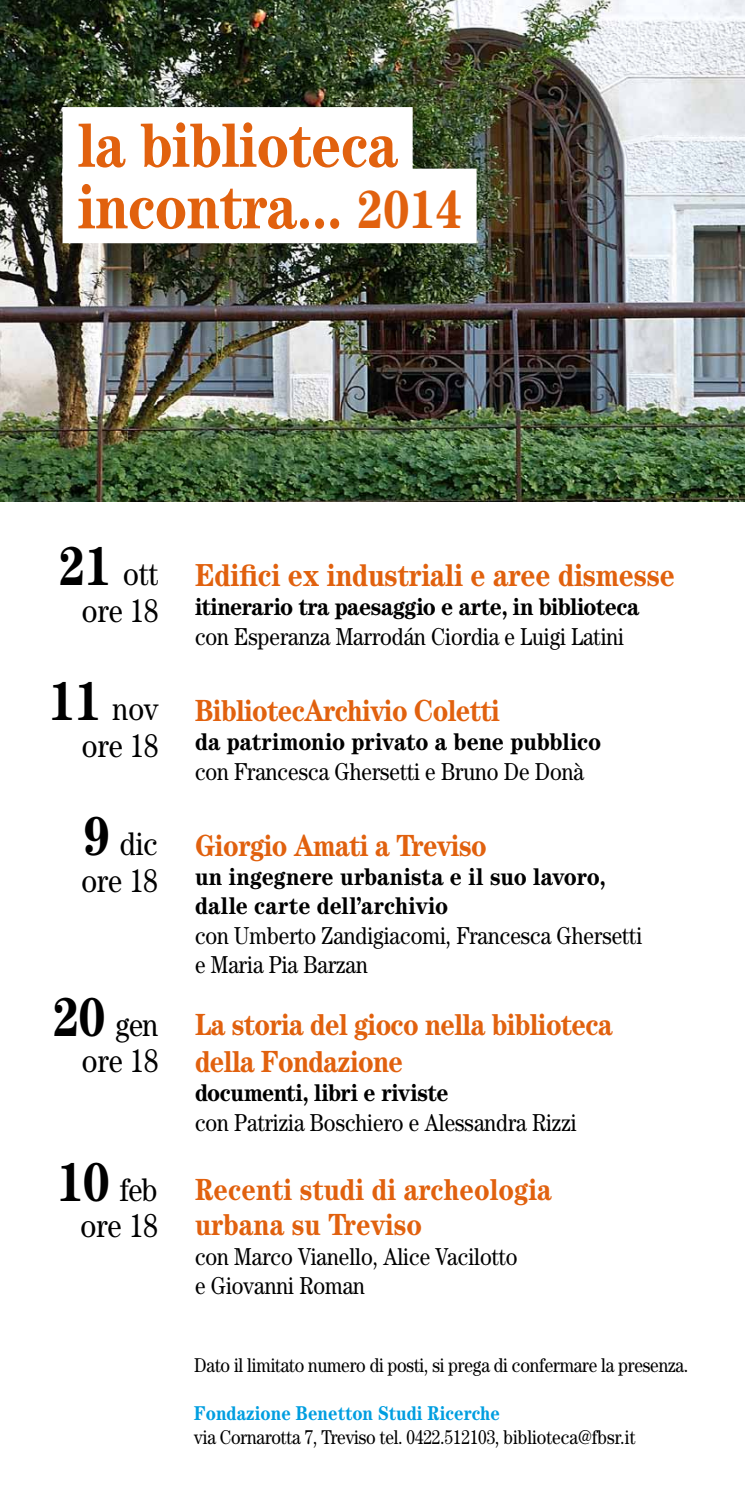
<style>
.page{position:relative;width:745px;height:1489px;background:#fff}
.page>*{position:absolute;margin:0;border:0;box-sizing:border-box;transform-origin:0 0}
.t1{font:700 63.38px/61.5px "Century";letter-spacing:-.01em;color:#e1610e;scale:.86 1}
.t2{font:33.25px "Century";color:#000;scale:.86 1}
.t3{font:32.88px/36.1px "Century";color:#000;text-align:right;scale:.86 1}
.t4{font:700 31.88px "Century";letter-spacing:-.01em;color:#e1610e;scale:.86 1}
.t5{font:700 30.62px/36.1px "Century";letter-spacing:-.025em;color:#e1610e;scale:.86 1}
.t6{font:700 30.62px/35px "Century";color:#e1610e;scale:.86 1}
.t7{font:24.5px/29.4px "Century";color:#000;scale:.86 1}
.t8{font:700 24.5px/29.4px "Century";letter-spacing:-.01em;color:#000;scale:.9 1}
.t9{font:20px "Century";letter-spacing:-.01em;color:#000;scale:.86 1}
.t10{font:700 20px "Century";color:#009ee0;scale:.86 1}
.s1{font-size:53.75px}
.s2{font-weight:700;font-size:54.75px}
</style>
<div class="page">
<img style="left:0;top:0;width:744px;height:501px">
<div style="left:62px;top:107px;width:350px;height:75px;background:#fff"></div>
<div style="left:62px;top:169px;width:414px;height:74px;background:#fff"></div>
<h1 class="t1" style="left:78px;top:113px;width:448px">la biblioteca incontra... <span class="s1">2014</span></h1>
<h3 class="t3" style="left:59px;top:555px;width:117px"><span class="s2">21</span> ott ore 18</h3>
<h3 class="t3" style="left:49px;top:690px;width:129px"><span class="s2">11</span> nov ore 18</h3>
<h3 class="t3" style="left:81px;top:825px;width:90px;text-align:left"><span class="s2">9</span> dic ore 18</h3>
<h3 class="t3" style="left:53px;top:1005px;width:124px"><span class="s2">20</span> gen ore 18</h3>
<h3 class="t3" style="left:57px;top:1170px;width:119px"><span class="s2">10</span> feb</h3>
<h2 class="t2" style="left:81px;top:1206px;width:91px">ore 18</h2>
<h3 class="t4" style="left:195px;top:556px;width:559px">Edifici ex industriali e aree dismesse</h3>
<p class="t8" style="left:195px;top:592px;width:495px">itinerario tra paesaggio e arte, in biblioteca</p>
<p class="t7" style="left:195px;top:621px;width:500px">con Esperanza Marrodán Ciordia e Luigi Latini</p>
<p class="t5" style="left:195px;top:691px;width:356px">BibliotecArchivio Coletti</p>
<p class="t8" style="left:195px;top:726px;width:452px">da patrimonio privato a bene pubblico</p>
<p class="t7" style="left:195px;top:756px;width:453px">con Francesca Ghersetti e Bruno De Donà</p>
<p class="t5" style="left:195px;top:826px;width:341px">Giorgio Amati a Treviso</p>
<p class="t8" style="left:195px;top:861px;width:457px">un ingegnere urbanista e il suo lavoro, dalle carte dell’archivio</p>
<p class="t7" style="left:195px;top:920px;width:521px">con Umberto Zandigiacomi, Francesca Ghersetti e Maria Pia Barzan</p>
<p class="t5" style="left:195px;top:1006px;width:487px">La storia del gioco nella biblioteca della Fondazione</p>
<p class="t8" style="left:195px;top:1077px;width:283px">documenti, libri e riviste</p>
<p class="t7" style="left:195px;top:1107px;width:445px">con Patrizia Boschiero e Alessandra Rizzi</p>
<p class="t6" style="left:195px;top:1171px;width:416px">Recenti studi di archeologia urbana su Treviso</p>
<p class="t7" style="left:195px;top:1241px;width:376px">con Marco Vianello, Alice Vacilotto e Giovanni Roman</p>
<p class="t9" style="left:194px;top:1353px;width:575px">Dato il limitato numero di posti, si prega di confermare la presenza.</p>
<p class="t10" style="left:194px;top:1400px;width:357px">Fondazione Benetton Studi Ricerche</p>
<p class="t9" style="left:194px;top:1425px;width:514px">via Cornarotta 7, Treviso tel. 0422.512103, biblioteca@fbsr.it</p>
</div>
